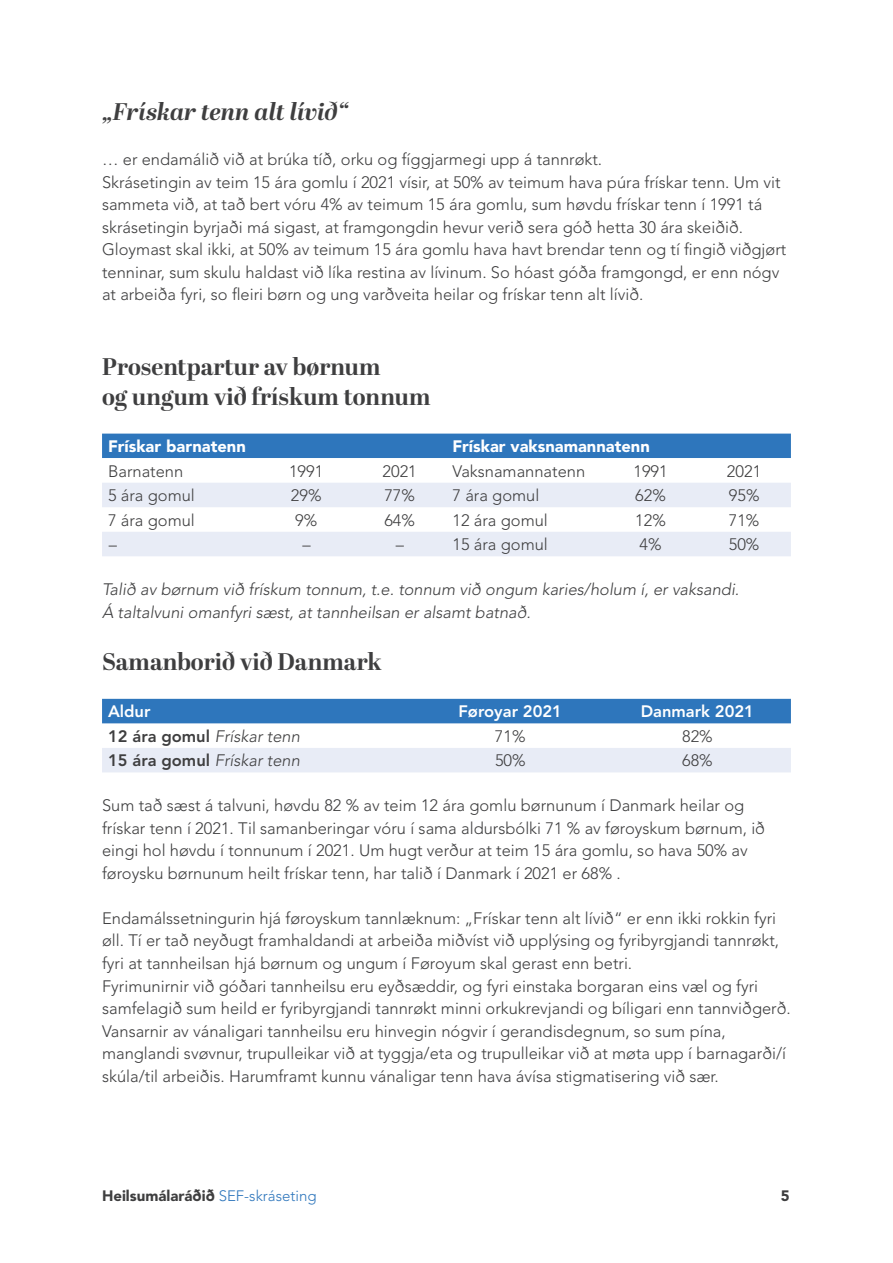
<style>
.page{position:relative;width:893px;height:1263px;background:#fff}
.page>*{position:absolute;margin:0;border:0;box-sizing:border-box;transform-origin:0 0}
.t1{font:700 24px/30px "Abril Display";color:#3e3e3f}
.t2{font:italic 700 24px "Abril Display";color:#3e3e3f}
.t3{font:300 16.5px/22.5px "Avenir";color:#3e3e3f}
.t4{font:italic 300 16.5px/22.5px "Avenir";color:#3e3e3f}
.t5{font:900 16.5px "Avenir";color:#fff}
.t6{font:800 16.5px "Avenir";color:#fff}
.t7{font:900 15px "Avenir";color:#3e3e3f}
.s1{font-weight:800;font-style:normal}
.s2{font-weight:300;color:#2e76bc}
</style>
<div class="page">
<div style="left:102px;top:434px;width:689px;height:24px;background:#2e76bc"></div>
<svg style="left:102px;top:483px;width:689px;height:73px;fill:#e8ecf6"></svg>
<div style="left:102px;top:699px;width:689px;height:24px;background:#2e76bc"></div>
<div style="left:102px;top:748px;width:689px;height:24px;background:#e8ecf6"></div>
<h1 class="t2" style="left:102px;top:95px;width:248px">„Frískar tenn alt lívið“</h1>
<p class="t3" style="left:102px;top:148px;width:686px">… er endamálið við at brúka tíð, orku og fíggjarmegi upp á tannrøkt.<br>Skrásetingin av teim 15 ára gomlu í 2021 vísir, at 50% av teimum hava púra frískar tenn. Um vit sammeta við, at tað bert vóru 4% av teimum 15 ára gomlu, sum høvdu frískar tenn í 1991 tá skrásetingin byrjaði má sigast, at framgongdin hevur verið sera góð hetta 30 ára skeiðið.<br>Gloymast skal ikki, at 50% av teimum 15 ára gomlu hava havt brendar tenn og tí fingið viðgjørt tenninar, sum skulu haldast við líka restina av lívinum. So hóast góða framgongd, er enn nógv at arbeiða fyri, so fleiri børn og ung varðveita heilar og frískar tenn alt lívið.</p>
<h1 class="t1" style="left:102px;top:353px;width:330px">Prosentpartur av børnum<br>og ungum við frískum tonnum</h1>
<p class="t5" style="left:108px;top:436px;width:139px">Frískar barnatenn</p>
<p class="t5" style="left:452px;top:436px;width:199px">Frískar vaksnamannatenn</p>
<p class="t3" style="left:108px;top:460px;width:77px">Barnatenn</p>
<p class="t3" style="left:289px;top:460px;width:36px">1991</p>
<p class="t3" style="left:383px;top:460px;width:36px">2021</p>
<p class="t3" style="left:452px;top:460px;width:134px">Vaksnamannatenn</p>
<p class="t3" style="left:633px;top:460px;width:36px">1991</p>
<p class="t3" style="left:727px;top:460px;width:36px">2021</p>
<p class="t3" style="left:108px;top:484px;width:88px">5 ára gomul</p>
<p class="t3" style="left:291px;top:484px;width:32px">29%</p>
<p class="t3" style="left:384px;top:484px;width:32px">77%</p>
<p class="t3" style="left:452px;top:484px;width:88px">7 ára gomul</p>
<p class="t3" style="left:635px;top:484px;width:32px">62%</p>
<p class="t3" style="left:729px;top:484px;width:32px">95%</p>
<p class="t3" style="left:108px;top:509px;width:88px">7 ára gomul</p>
<p class="t3" style="left:295px;top:509px;width:24px">9%</p>
<p class="t3" style="left:384px;top:509px;width:32px">64%</p>
<p class="t3" style="left:452px;top:509px;width:97px">12 ára gomul</p>
<p class="t3" style="left:635px;top:509px;width:32px">12%</p>
<p class="t3" style="left:729px;top:509px;width:32px">71%</p>
<p class="t3" style="left:109px;top:533px;width:10px">–</p>
<p class="t3" style="left:302px;top:533px;width:10px">–</p>
<p class="t3" style="left:396px;top:533px;width:10px">–</p>
<p class="t3" style="left:452px;top:533px;width:97px">15 ára gomul</p>
<p class="t3" style="left:639px;top:533px;width:24px">4%</p>
<p class="t3" style="left:729px;top:533px;width:32px">50%</p>
<p class="t4" style="left:102px;top:578px;width:639px">Talið av børnum við frískum tonnum, t.e. tonnum við ongum karies/holum í, er vaksandi.<br>Á taltalvuni omanfyri sæst, at tannheilsan er alsamt batnað.</p>
<h1 class="t1" style="left:102px;top:648px;width:281px">Samanborið við Danmark</h1>
<p class="t6" style="left:108px;top:702px;width:44px">Aldur</p>
<p class="t6" style="left:458px;top:702px;width:105px">Føroyar 2021</p>
<p class="t6" style="left:641px;top:702px;width:115px">Danmark 2021</p>
<p class="t4" style="left:108px;top:725px;width:193px"><span class="s1">12 ára gomul</span> Frískar tenn</p>
<p class="t3" style="left:495px;top:725px;width:32px">71%</p>
<p class="t3" style="left:682px;top:725px;width:32px">82%</p>
<p class="t4" style="left:108px;top:749px;width:193px"><span class="s1">15 ára gomul</span> Frískar tenn</p>
<p class="t3" style="left:495px;top:749px;width:32px">50%</p>
<p class="t3" style="left:682px;top:749px;width:32px">68%</p>
<p class="t3" style="left:102px;top:794px;width:664px">Sum tað sæst á talvuni, høvdu 82 % av teim 12 ára gomlu børnunum í Danmark heilar og frískar tenn í 2021. Til samanberingar vóru í sama aldursbólki 71 % av føroyskum børnum, ið eingi hol høvdu í tonnunum í 2021. Um hugt verður at teim 15 ára gomlu, so hava 50% av føroysku børnunum heilt frískar tenn, har talið í Danmark í 2021 er 68% .</p>
<p class="t3" style="left:102px;top:907px;width:690px">Endamálssetningurin hjá føroyskum tannlæknum: „Frískar tenn alt lívið“ er enn ikki rokkin fyri øll. Tí er tað neyðugt framhaldandi at arbeiða miðvíst við upplýsing og fyribyrgjandi tannrøkt, fyri at tannheilsan hjá børnum og ungum í Føroyum skal gerast enn betri.<br>Fyrimunirnir við góðari tannheilsu eru eyðsæddir, og fyri einstaka borgaran eins væl og fyri samfelagið sum heild er fyribyrgjandi tannrøkt minni orkukrevjandi og bíligari enn tannviðgerð.<br>Vansarnir av vánaligari tannheilsu eru hinvegin nógvir í gerandisdegnum, so sum pína, manglandi svøvnur, trupulleikar við at tyggja/eta og trupulleikar við at møta upp í barnagarði/í skúla/til arbeiðis. Harumframt kunnu vánaligar tenn hava ávísa stigmatisering við sær.</p>
<p class="t7" style="left:102px;top:1186px;width:216px">Heilsumálaráðið <span class="s2">SEF-skráseting</span></p>
<p class="t7" style="left:781px;top:1186px;width:10px">5</p>
</div>
